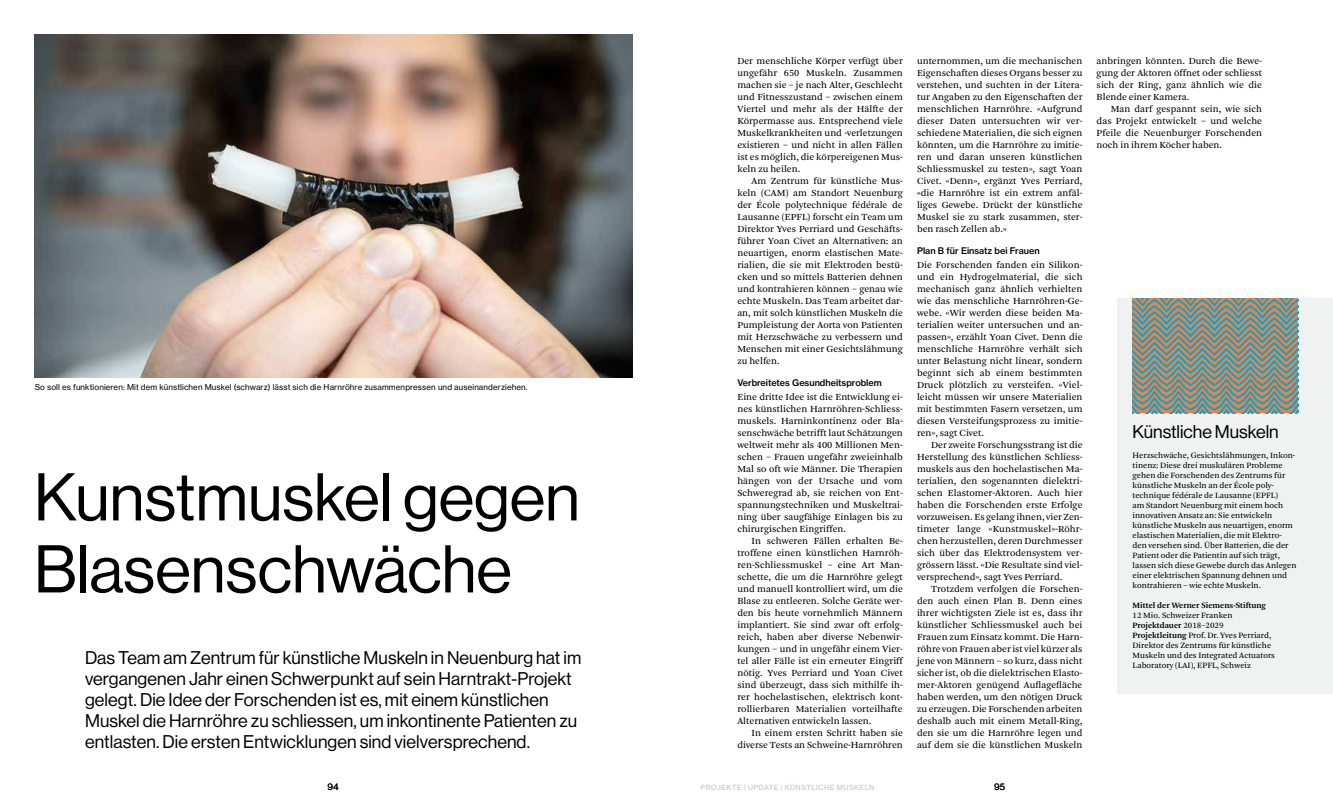
<style>
.page{position:relative;width:1333px;height:808px;background:#fff}
.page>*{position:absolute;margin:0;border:0;box-sizing:border-box;transform-origin:0 0}
.t1{font:66px/72px "N Haas Grotesk DS Std 55 Rg";color:#000}
.t2{font:18px/21px "N Haas Grotesk DS Std 55 Rg";letter-spacing:.005em;color:#000}
.t3{font:9.8px/12px "Arnhem Blond";color:#000;text-align:justify}
.t4{font:9px "N Haas Grotesk TX Std 65 Md";color:#000}
.t5{font:9px "N Haas Grotesk TX Std 55 Rg";color:#000}
.t6{font:8.5px/10px "Arnhem Blond";color:#000}
.t7{font:600 8.5px "Arnhem";color:#000}
.t8{font:8px "N Haas Grotesk TX Std 55 Rg";letter-spacing:.015em;color:#000}
.t9{font:7px "N Haas Grotesk TX Std 55 Rg";letter-spacing:.07em;color:#c2c1c1}
.s1{font-family:"Arnhem Blond";font-weight:400}
.s2{font-family:"Arnhem";font-weight:600}
</style>
<div class="page">
<img style="left:34px;top:34px;width:598px;height:343px">
<div style="left:1117px;top:298px;width:215px;height:396px;background:#f0f1f1"></div>
<svg style="left:1132px;top:298px;width:165px;height:115px;background:#859184"></svg>
<p class="t8" style="left:35px;top:383px;width:494px">So soll es funktionieren: Mit dem künstlichen Muskel (schwarz) lässt sich die Harnröhre zusammenpressen und auseinanderziehen.</p>
<h1 class="t1" style="left:34px;top:462px;width:547px">Kunstmuskel gegen<br>Blasenschwäche</h1>
<p class="t2" style="left:85px;top:648px;width:497px">Das Team am Zentrum für künstliche Muskeln in Neuenburg hat im vergangenen Jahr einen Schwerpunkt auf sein Harntrakt-Projekt gelegt. Die Idee der Forschenden ist es, mit einem künstlichen Muskel die Harnröhre zu schliessen, um inkontinente Patienten zu entlasten. Die ersten Entwicklungen sind vielversprechend.</p>
<p class="t3" style="left:737px;top:55px;width:167px">Der menschliche Körper verfügt über ungefähr 650 Muskeln. Zusammen machen sie – je nach Alter, Geschlecht und Fitnesszustand – zwischen einem Viertel und mehr als der Hälfte der Körpermasse aus. Entsprechend viele Muskelkrankheiten und -verletzungen existieren – und nicht in allen Fällen ist es möglich, die körpereigenen Mus&shy;keln zu heilen.</p>
<p class="t3" style="left:737px;top:175px;width:167px;text-indent:14px">Am Zentrum für künstliche Mus&shy;keln (CAM) am Standort Neuenburg der École polytechnique fédérale de Lausanne (EPFL) forscht ein Team um Direktor Yves Perriard und Geschäfts&shy;führer Yoan Civet an Alternativen: an neuartigen, enorm elastischen Mate&shy;rialien, die sie mit Elektroden bestü&shy;cken und so mittels Batterien dehnen und kontrahieren können – genau wie echte Muskeln. Das Team arbeitet dar&shy;an, mit solch künstlichen Muskeln die Pumpleistung der Aorta von Patienten mit Herzschwäche zu verbessern und Menschen mit einer Gesichtslähmung zu helfen.</p>
<p class="t4" style="left:737px;top:377px;width:146px">Verbreitetes Gesundheitsproblem</p>
<p class="t3" style="left:737px;top:391px;width:167px">Eine dritte Idee ist die Entwicklung ei&shy;nes künstlichen Harnröhren-Schliess&shy;muskels. Harninkontinenz oder Bla&shy;senschwäche betrifft laut Schätzungen weltweit mehr als 400 Millionen Men&shy;schen – Frauen ungefähr zweieinhalb Mal so oft wie Männer. Die Therapien hängen von der Ursache und vom Schweregrad ab, sie reichen von Ent&shy;spannungstechniken und Muskeltrai&shy;ning über saugfähige Einlagen bis zu chirurgischen Eingriffen.</p>
<p class="t3" style="left:737px;top:535px;width:167px;text-indent:14px">In schweren Fällen erhalten Be&shy;troffene einen künstlichen Harnröh&shy;ren-Schliessmuskel – eine Art Man&shy;schette, die um die Harnröhre gelegt und manuell kontrolliert wird, um die Blase zu entleeren. Solche Geräte wer&shy;den bis heute vornehmlich Männern implantiert. Sie sind zwar oft erfolg&shy;reich, haben aber diverse Nebenwir&shy;kungen – und in ungefähr einem Vier&shy;tel aller Fälle ist ein erneuter Eingriff nötig. Yves Perriard und Yoan Civet sind überzeugt, dass sich mithilfe ih&shy;rer hochelastischen, elektrisch kont&shy;rollierbaren Materialien vorteilhafte Alternativen entwickeln lassen.</p>
<p class="t3" style="left:737px;top:727px;width:167px;text-align:right">In einem ersten Schritt haben sie diverse Tests an Schweine-Harnröhren</p>
<p class="t3" style="left:917px;top:55px;width:167px">unternommen, um die mechanischen Eigenschaften dieses Organs besser zu verstehen, und suchten in der Litera&shy;tur Angaben zu den Eigenschaften der menschlichen Harnröhre. «Aufgrund dieser Daten untersuchten wir ver&shy;schiedene Materialien, die sich eignen könnten, um die Harnröhre zu imitie&shy;ren und daran unseren künstlichen Schliessmuskel zu testen», sagt Yoan Civet. «Denn», ergänzt Yves Perriard, «die Harnröhre ist ein extrem anfäl&shy;liges Gewebe. Drückt der künstliche Muskel sie zu stark zusammen, ster&shy;ben rasch Zellen ab.»</p>
<p class="t4" style="left:917px;top:245px;width:124px">Plan B für Einsatz bei Frauen</p>
<p class="t3" style="left:917px;top:259px;width:167px">Die Forschenden fanden ein Silikon&shy;und ein Hydrogelmaterial, die sich mechanisch ganz ähnlich verhielten wie das menschliche Harnröhren-Ge&shy;webe. «Wir werden diese beiden Ma&shy;terialien weiter untersuchen und an&shy;passen», erzählt Yoan Civet. Denn die menschliche Harnröhre verhält sich unter Belastung nicht linear, sondern beginnt sich ab einem bestimmten Druck plötzlich zu versteifen. «Viel&shy;leicht müssen wir unsere Materialien mit bestimmten Fasern versetzen, um diesen Versteifungsprozess zu imitie&shy;ren», sagt Civet.</p>
<p class="t3" style="left:917px;top:439px;width:167px;text-indent:14px">Der zweite Forschungsstrang ist die Herstellung des künstlichen Schliess&shy;muskels aus den hochelastischen Ma&shy;terialien, den sogenannten dielektri&shy;schen Elastomer-Aktoren. Auch hier haben die Forschenden erste Erfolge vorzuweisen. Es gelang ihnen, vier Zen&shy;timeter lange «Kunstmuskel»-Röhr&shy;chen herzustellen, deren Durchmesser sich über das Elektrodensystem ver&shy;grössern lässt. «Die Resultate sind viel&shy;versprechend», sagt Yves Perriard.</p>
<p class="t3" style="left:917px;top:583px;width:167px;text-indent:14px">Trotzdem verfolgen die Forschen&shy;den auch einen Plan B. Denn eines ihrer wichtigsten Ziele ist es, dass ihr künstlicher Schliessmuskel auch bei Frauen zum Einsatz kommt. Die Harn&shy;röhre von Frauen aber ist viel kürzer als jene von Männern – so kurz, dass nicht sicher ist, ob die dielektrischen Elasto&shy;mer-Aktoren genügend Auflagefläche haben werden, um den nötigen Druck zu erzeugen. Die Forschenden arbeiten deshalb auch mit einem Metall-Ring, den sie um die Harnröhre legen und auf dem sie die künstlichen Muskeln</p>
<p class="t5" style="left:327px;top:781px;width:13px">94</p>
<p class="t5" style="left:994px;top:781px;width:13px">95</p>
<p class="t9" style="left:700px;top:783px;width:175px">PROJEKTE | UPDATE | KÜNSTLICHE MUSKELN</p>
<p class="t3" style="left:1096px;top:55px;width:167px">anbringen könnten. Durch die Bewe&shy;gung der Aktoren öffnet oder schliesst sich der Ring, ganz ähnlich wie die Blende einer Kamera.</p>
<p class="t3" style="left:1096px;top:103px;width:167px;text-indent:14px">Man darf gespannt sein, wie sich das Projekt entwickelt – und welche Pfeile die Neuenburger Forschenden noch in ihrem Köcher haben.</p>
<h2 class="t2" style="left:1132px;top:422px;width:148px">Künstliche Muskeln</h2>
<p class="t6" style="left:1132px;top:451px;width:165px">Herzschwäche, Gesichtslähmungen, Inkon&shy;tinenz: Diese drei muskulären Probleme gehen die Forschenden des Zentrums für künstliche Muskeln an der École poly&shy;technique fédérale de Lausanne (EPFL)<br>am Standort Neuenburg mit einem hoch innovativen Ansatz an: Sie entwickeln künstliche Muskeln aus neuartigen, enorm elastischen Materialien, die mit Elektro&shy;den versehen sind. Über Batterien, die der Patient oder die Patientin auf sich trägt, lassen sich diese Gewebe durch das Anlegen einer elektrischen Spannung dehnen und kontrahieren – wie echte Muskeln.</p>
<p class="t7" style="left:1132px;top:600px;width:135px">Mittel der Werner Siemens-Stiftung</p>
<p class="t6" style="left:1132px;top:611px;width:102px">12 Mio. Schweizer Franken</p>
<p class="t7" style="left:1132px;top:620px;width:92px">Projektdauer <span class="s1">2018–2029</span></p>
<p class="t6" style="left:1132px;top:631px;width:144px"><span class="s2">Projektleitung</span> Prof. Dr. Yves Perriard, Direktor des Zentrums für künstliche Muskeln und des Integrated Actuators Laboratory (LAI), EPFL, Schweiz</p>
</div>
